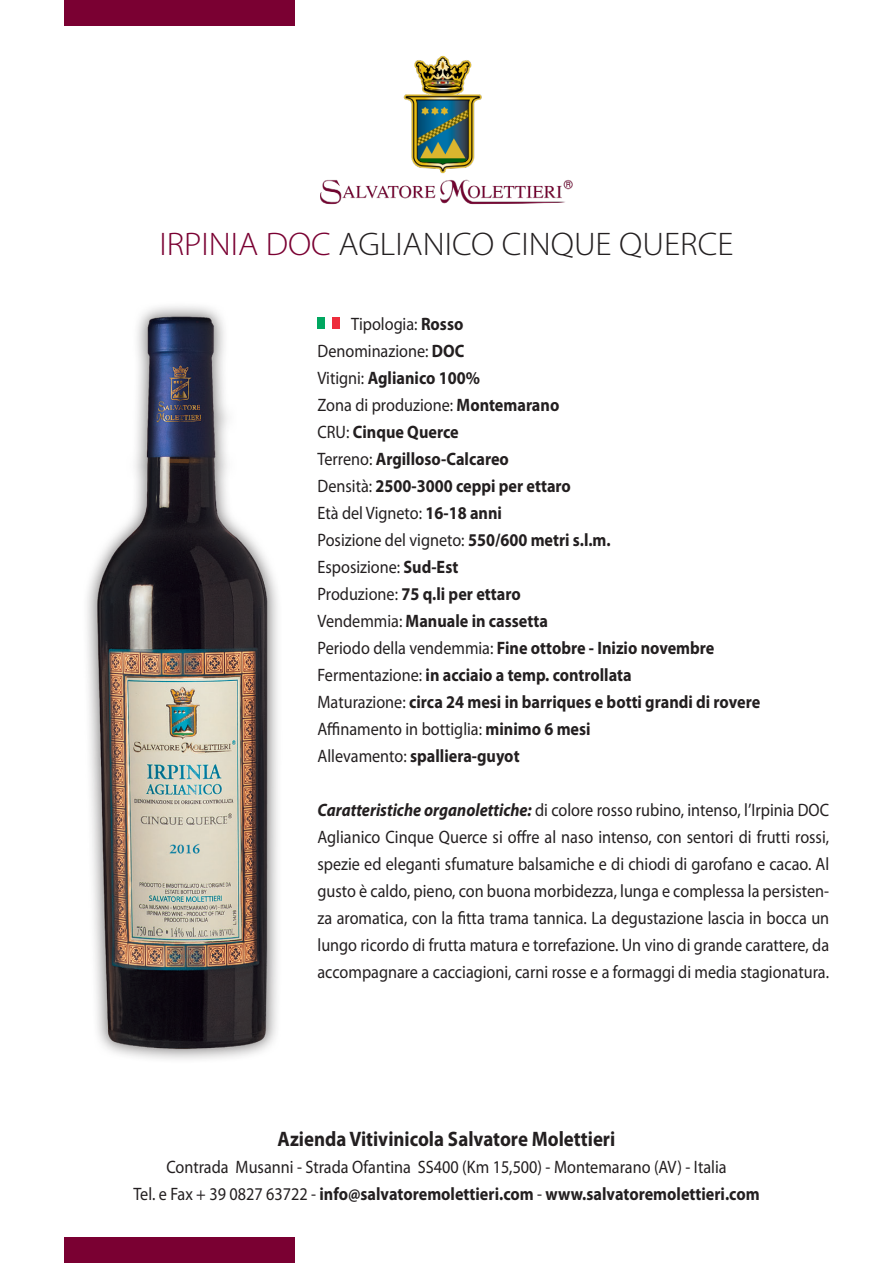
<style>
.page{position:relative;width:893px;height:1263px;background:#fff}
.page>*{position:absolute;margin:0;border:0;box-sizing:border-box;transform-origin:0 0}
.t1{font:300 32.85px "Myriad Pro";color:#231f20;scale:1.05 1}
.t2{font:700 21px "Myriad Pro";color:#231f20;scale:.9 1}
.t3{font:18px/27px "Myriad Pro";color:#231f20;text-align:justify;scale:.9 1}
.t4{font:700 18px/27px "Myriad Pro";color:#231f20;scale:.9 1}
.s1{color:#7a0032}
.s2{font-weight:400}
.s3{font-weight:700;font-style:italic}
.s4{font-weight:700}
</style>
<div class="page">
<div style="left:64px;top:0;width:231px;height:26px;background:#7a0032"></div>
<div style="left:64px;top:1237px;width:231px;height:26px;background:#7a0032"></div>
<div style="left:317px;top:317px;width:8px;height:11px;background:#00a760"></div>
<div style="left:333px;top:317px;width:7px;height:11px;background:#ee2c3c"></div>
<img style="left:87px;top:306px;width:191px;height:754px">
<img style="left:320px;top:55px;width:253px;height:150px">
<h1 class="t1" style="left:159px;top:224px;width:548px"><span class="s1">IRPINIA DOC</span> AGLIANICO CINQUE QUERCE</h1>
<p class="t4" style="left:317px;top:310px;width:493px;text-indent:34px"><span class="s2">Tipologia:</span> Rosso<br><span class="s2">Denominazione:</span> DOC<br><span class="s2">Vitigni:</span> Aglianico 100%<br><span class="s2">Zona di produzione:</span> Montemarano<br><span class="s2">CRU:</span> Cinque Querce<br><span class="s2">Terreno:</span> Argilloso-Calcareo<br><span class="s2">Densità:</span> 2500-3000 ceppi per ettaro<br><span class="s2">Età del Vigneto:</span> 16-18 anni<br><span class="s2">Posizione del vigneto:</span> 550/600 metri s.l.m.<br><span class="s2">Esposizione:</span> Sud-Est<br><span class="s2">Produzione:</span> 75 q.li per ettaro<br><span class="s2">Vendemmia:</span> Manuale in cassetta<br><span class="s2">Periodo della vendemmia:</span> Fine ottobre - Inizio novembre <span class="s2">Fermentazione:</span> in acciaio a temp. controllata<br><span class="s2">Maturazione:</span> circa 24 mesi in barriques e botti grandi di rovere <span class="s2">Affinamento in bottiglia:</span> minimo 6 mesi<br><span class="s2">Allevamento:</span> spalliera-guyot</p>
<p class="t3" style="left:317px;top:796px;width:570px"><span class="s3">Caratteristiche organolettiche:</span> di colore rosso rubino, intenso, l’Irpinia DOC Aglianico Cinque Querce si offre al naso intenso, con sentori di frutti rossi, spezie ed eleganti sfumature balsamiche e di chiodi di garofano e cacao. Al gusto è caldo, pieno, con buona morbidezza, lunga e complessa la persisten&shy;za aromatica, con la fitta trama tannica. La degustazione lascia in bocca un lungo ricordo di frutta matura e torrefazione. Un vino di grande carattere, da accompagnare a cacciagioni, carni rosse e a formaggi di media stagionatura.</p>
<p class="t2" style="left:278px;top:1125px;width:377px">Azienda Vitivinicola Salvatore Molettieri</p>
<p class="t3" style="left:133px;top:1153px;width:697px;text-align:center">Contrada Musanni - Strada Ofantina SS400 (Km 15,500) - Montemarano (AV) - Italia<br>Tel. e Fax + 39 0827 63722 - <span class="s4">info@salvatoremolettieri.com</span> - <span class="s4">www.salvatoremolettieri.com</span></p>
</div>
